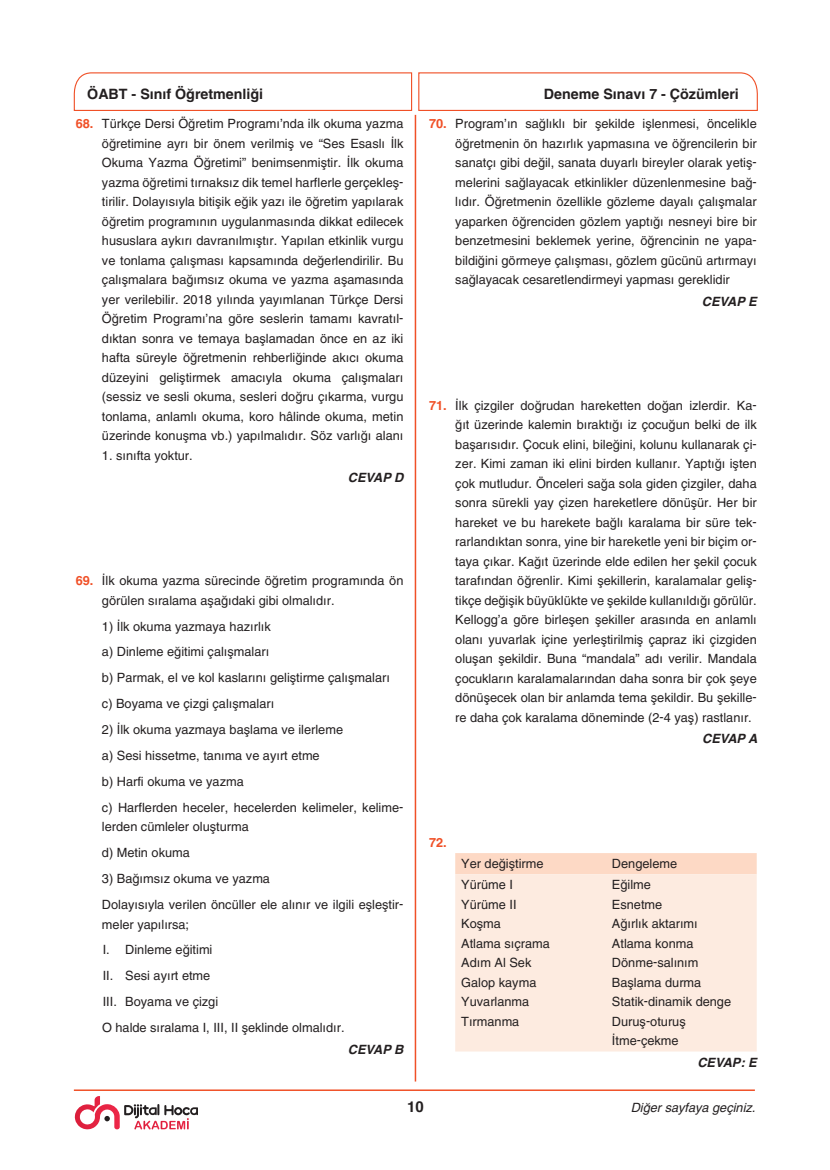
<style>
.page{position:relative;width:830px;height:1170px;background:#fff}
.page>*{position:absolute;margin:0;border:0;box-sizing:border-box;transform-origin:0 0}
.t1{font:700 15px "Helvetica";color:#231f20}
.t2{font:700 14.25px "yargi Helvetica";color:#231f20}
.t3{font:12.75px/19.5px "yargi Helvetica";color:#231f20}
.t4{font:italic 700 12.75px "yargi Helvetica";color:#231f20}
.t5{font:italic 12.75px "yargi Helvetica";color:#231f20}
.t6{font:700 12.75px "yargi Helvetica";color:#f05027}
.s1{font-weight:700;color:#f05027}
</style>
<div class="page">
<hr style="left:414px;top:115px;width:2px;height:966px;background:#f05027">
<hr style="left:74px;top:1089px;width:680px;height:1px;background:#f05027">
<svg style="left:73px;top:72px;width:685px;height:39px"></svg>
<svg style="left:75px;top:1096px;width:123px;height:33px"></svg>
<div style="left:455px;top:853px;width:301px;height:21px;background:#fdd9c5"></div>
<div style="left:455px;top:874px;width:301px;height:177px;background:#fdebe0"></div>
<p class="t2" style="left:87px;top:85px;width:177px">ÖABT - Sınıf Öğretmenliği</p>
<p class="t3" style="left:102px;top:114px;width:303px;text-align:justify;text-indent:-26px"><span class="s1">68.</span> Türkçe Dersi Öğretim Programı’nda ilk okuma yazma öğretimine ayrı bir önem verilmiş ve “Ses Esaslı İlk Okuma Yazma Öğretimi” benimsenmiştir. İlk okuma yazma öğretimi tırnaksız dik temel harflerle gerçekleş&shy;tirilir. Dolayısıyla bitişik eğik yazı ile öğretim yapılarak öğretim programının uygulanmasında dikkat edilecek hususlara aykırı davranılmıştır. Yapılan etkinlik vurgu ve tonlama çalışması kapsamında değerlendirilir. Bu çalışmalara bağımsız okuma ve yazma aşamasında yer verilebilir. 2018 yılında yayımlanan Türkçe Dersi Öğretim Programı’na göre seslerin tamamı kavratıl&shy;dıktan sonra ve temaya başlamadan önce en az iki hafta süreyle öğretmenin rehberliğinde akıcı okuma düzeyini geliştirmek amacıyla okuma çalışmaları (sessiz ve sesli okuma, sesleri doğru çıkarma, vurgu tonlama, anlamlı okuma, koro hâlinde okuma, metin üzerinde konuşma vb.) yapılmalıdır. Söz varlığı alanı</p>
<p class="t3" style="left:102px;top:445px;width:92px">1. sınıfta yoktur.</p>
<p class="t4" style="left:348px;top:466px;width:57px">CEVAP D</p>
<p class="t3" style="left:102px;top:571px;width:303px;text-indent:-26px"><span class="s1">69.</span> İlk okuma yazma sürecinde öğretim programında ön görülen sıralama aşağıdaki gibi olmalıdır.</p>
<p class="t3" style="left:102px;top:613px;width:289px;line-height:26px">1) İlk okuma yazmaya hazırlık<br>a) Dinleme eğitimi çalışmaları<br>b) Parmak, el ve kol kaslarını geliştirme çalışmaları c) Boyama ve çizgi çalışmaları</p>
<p class="t3" style="left:102px;top:716px;width:303px;line-height:26px">2) İlk okuma yazmaya başlama ve ilerleme<br>a) Sesi hissetme, tanıma ve ayırt etme<br>b) Harfi okuma ve yazma<br>c) Harflerden heceler, hecelerden kelimeler, kelime-</p>
<p class="t3" style="left:102px;top:813px;width:148px;line-height:26px">lerden cümleler oluşturma d) Metin okuma</p>
<p class="t3" style="left:102px;top:865px;width:303px;line-height:26px">3) Bağımsız okuma ve yazma<br>Dolayısıyla verilen öncüller ele alınır ve ilgili eşleştir-</p>
<p class="t3" style="left:102px;top:911px;width:244px;line-height:26px">meler yapılırsa;<br>I. Dinleme eğitimi<br>II. Sesi ayırt etme<br>III. Boyama ve çizgi<br>O halde sıralama I, III, II şeklinde olmalıdır.</p>
<p class="t4" style="left:348px;top:1038px;width:57px">CEVAP B</p>
<p class="t2" style="left:543px;top:85px;width:196px">Deneme Sınavı 7 - Çözümleri</p>
<p class="t3" style="left:455px;top:114px;width:303px;text-align:justify;text-indent:-26px"><span class="s1">70.</span> Program’ın sağlıklı bir şekilde işlenmesi, öncelikle öğretmenin ön hazırlık yapmasına ve öğrencilerin bir sanatçı gibi değil, sanata duyarlı bireyler olarak yetiş&shy;melerini sağlayacak etkinlikler düzenlenmesine bağ&shy;lıdır. Öğretmenin özellikle gözleme dayalı çalışmalar yaparken öğrenciden gözlem yaptığı nesneyi bire bir benzetmesini beklemek yerine, öğrencinin ne yapa&shy;bildiğini görmeye çalışması, gözlem gücünü artırmayı sağlayacak cesaretlendirmeyi yapması gereklidir</p>
<p class="t4" style="left:701px;top:291px;width:56px">CEVAP E</p>
<p class="t3" style="left:455px;top:395px;width:303px;text-align:justify;text-indent:-26px"><span class="s1">71.</span> İlk çizgiler doğrudan hareketten doğan izlerdir. Ka&shy;ğıt üzerinde kalemin bıraktığı iz çocuğun belki de ilk başarısıdır. Çocuk elini, bileğini, kolunu kullanarak çi&shy;zer. Kimi zaman iki elini birden kullanır. Yaptığı işten çok mutludur. Önceleri sağa sola giden çizgiler, daha sonra sürekli yay çizen hareketlere dönüşür. Her bir hareket ve bu harekete bağlı karalama bir süre tek&shy;rarlandıktan sonra, yine bir hareketle yeni bir biçim or&shy;taya çıkar. Kağıt üzerinde elde edilen her şekil çocuk tarafından öğrenlir. Kimi şekillerin, karalamalar geliş&shy;tikçe değişik büyüklükte ve şekilde kullanıldığı görülür.<br>Kellogg’a göre birleşen şekiller arasında en anlamlı olanı yuvarlak içine yerleştirilmiş çapraz iki çizgiden oluşan şekildir. Buna “mandala” adı verilir. Mandala çocukların karalamalarından daha sonra bir çok şeye dönüşecek olan bir anlamda tema şekildir. Bu şekille&shy;re daha çok karalama döneminde (2-4 yaş) rastlanır.</p>
<p class="t4" style="left:701px;top:728px;width:57px">CEVAP A</p>
<p class="t6" style="left:429px;top:835px;width:19px">72.</p>
<p class="t3" style="left:461px;top:854px;width:84px">Yer değiştirme</p>
<p class="t3" style="left:611px;top:854px;width:67px">Dengeleme</p>
<p class="t3" style="left:461px;top:875px;width:90px">Yürüme I<br>Yürüme II<br>Koşma<br>Atlama sıçrama<br>Adım Al Sek<br>Galop kayma<br>Yuvarlanma<br>Tırmanma</p>
<p class="t3" style="left:611px;top:875px;width:121px">Eğilme<br>Esnetme<br>Ağırlık aktarımı<br>Atlama konma<br>Dönme-salınım<br>Başlama durma<br>Statik-dinamik denge<br>Duruş-oturuş<br>İtme-çekme</p>
<p class="t4" style="left:697px;top:1052px;width:61px">CEVAP: E</p>
<p class="t1" style="left:407px;top:1094px;width:18px">10</p>
<p class="t5" style="left:630px;top:1099px;width:126px">Diğer sayfaya geçiniz.</p>
</div>
